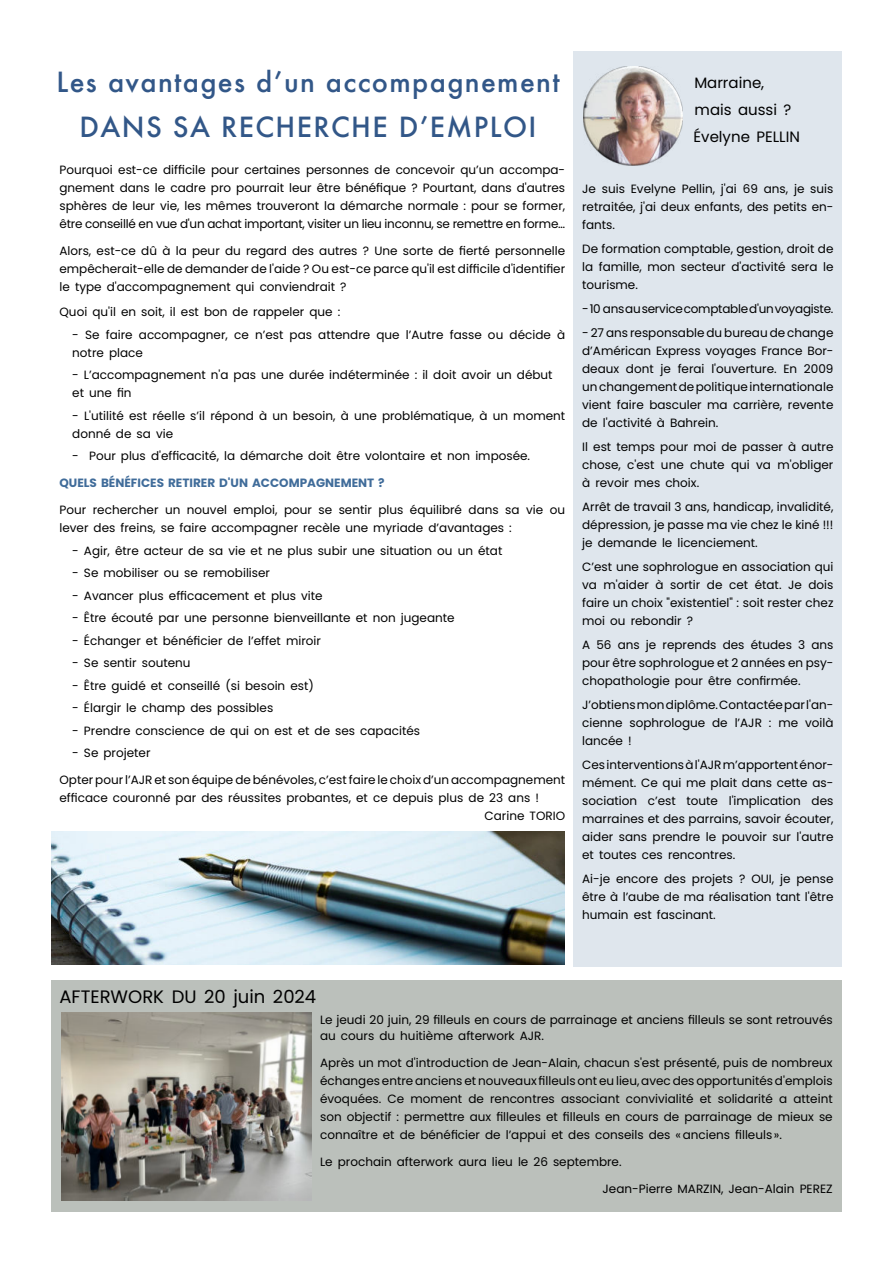
<style>
.page{position:relative;width:893px;height:1263px;background:#fff}
.page>*{position:absolute;margin:0;border:0;box-sizing:border-box;transform-origin:0 0}
.t1{font:500 27px/45px "Futura";letter-spacing:.05em;color:#325788;text-align:center}
.t2{font:18px "Poppins";color:#000}
.t3{font:15px/27px "Poppins";color:#000}
.t4{font:12px/18px "Poppins";color:#000;text-align:justify}
.t5{font:700 12px "Poppins";color:#406c9a}
.t6{font:12px "Poppins";letter-spacing:-.02em;color:#000}
</style>
<div class="page">
<div style="left:51px;top:981px;width:790px;height:231px;background:#bbc0bb"></div>
<img style="left:62px;top:1012px;width:250px;height:189px">
<div style="left:574px;top:51px;width:268px;height:916px;background:#dfe6ed"></div>
<img style="left:583px;top:67px;width:99px;height:99px">
<img style="left:51px;top:832px;width:513px;height:132px">
<h1 class="t1" style="left:56px;top:59px;width:505px">Les avantages dʼun accompagnement<br>DANS SA RECHERCHE DʼEMPLOI</h1>
<p class="t4" style="left:60px;top:161px;width:507px">Pourquoi est-ce difficile pour certaines personnes de concevoir qu’un accompa&shy;gnement dans le cadre pro pourrait leur être bénéfique ? Pourtant, dans d'autres sphères de leur vie, les mêmes trouveront la démarche normale : pour se former, être conseillé en vue d'un achat important, visiter un lieu inconnu, se remettre en forme…</p>
<p class="t4" style="left:60px;top:242px;width:507px">Alors, est-ce dû à la peur du regard des autres ? Une sorte de fierté personnelle empêcherait-elle de demander de l'aide ? Ou est-ce parce qu'il est difficile d'identifier le type d'accompagnement qui conviendrait ?</p>
<p class="t4" style="left:60px;top:303px;width:282px">Quoi qu'il en soit, il est bon de rappeler que :</p>
<p class="t4" style="left:72px;top:326px;width:494px">- Se faire accompagner, ce n’est pas attendre que l’Autre fasse ou décide à notre place</p>
<p class="t4" style="left:72px;top:366px;width:482px">- L’accompagnement n'a pas une durée indéterminée : il doit avoir un début et une fin</p>
<p class="t4" style="left:72px;top:407px;width:494px">- L'utilité est réelle s’il répond à un besoin, à une problématique, à un moment donné de sa vie</p>
<p class="t4" style="left:72px;top:447px;width:459px">- Pour plus d'efficacité, la démarche doit être volontaire et non imposée.</p>
<p class="t5" style="left:60px;top:476px;width:327px">QUELS BÉNÉFICES RETIRER D'UN ACCOMPAGNEMENT ?</p>
<p class="t4" style="left:60px;top:501px;width:507px">Pour rechercher un nouvel emploi, pour se sentir plus équilibré dans sa vie ou lever des freins, se faire accompagner recèle une myriade d’avantages :</p>
<p class="t4" style="left:72px;top:542px;width:432px">- Agir, être acteur de sa vie et ne plus subir une situation ou un état</p>
<p class="t4" style="left:72px;top:564px;width:199px">- Se mobiliser ou se remobiliser</p>
<p class="t4" style="left:72px;top:587px;width:252px">- Avancer plus efficacement et plus vite</p>
<p class="t4" style="left:72px;top:609px;width:384px">- Être écouté par une personne bienveillante et non jugeante</p>
<p class="t4" style="left:72px;top:632px;width:250px">- Échanger et bénéficier de l’effet miroir</p>
<p class="t4" style="left:72px;top:654px;width:120px">- Se sentir soutenu</p>
<p class="t4" style="left:72px;top:677px;width:243px">- Être guidé et conseillé (si besoin est)</p>
<p class="t4" style="left:72px;top:699px;width:202px">- Élargir le champ des possibles</p>
<p class="t4" style="left:72px;top:722px;width:349px">- Prendre conscience de qui on est et de ses capacités</p>
<p class="t4" style="left:72px;top:744px;width:80px">- Se projeter</p>
<p class="t4" style="left:60px;top:771px;width:507px">Opter pour l’AJR et son équipe de bénévoles, c’est faire le choix d’un accompagnement</p>
<p class="t4" style="left:60px;top:789px;width:481px">efficace couronné par des réussites probantes, et ce depuis plus de 23 ans !</p>
<p class="t4" style="left:485px;top:807px;width:82px">Carine TORIO</p>
<p class="t3" style="left:694px;top:69px;width:108px">Marraine, mais aussi ?<br>Évelyne PELLIN</p>
<p class="t4" style="left:582px;top:179px;width:253px">Je suis Evelyne Pellin, j'ai 69 ans, je suis retraitée, j'ai deux enfants, des petits en&shy;fants.</p>
<p class="t4" style="left:582px;top:239px;width:253px">De formation comptable, gestion, droit de la famille, mon secteur d'activité sera le tourisme.</p>
<p class="t6" style="left:582px;top:301px;width:253px">- 10 ans au service comptable d'un voyagiste.</p>
<p class="t4" style="left:582px;top:323px;width:253px">- 27 ans responsable du bureau de change d’Américan Express voyages France Bor&shy;deaux dont je ferai l'ouverture. En 2009 un changement de politique internationale vient faire basculer ma carrière, revente de l'activité à Bahrein.</p>
<p class="t4" style="left:582px;top:437px;width:253px">Il est temps pour moi de passer à autre chose, c'est une chute qui va m'obliger à revoir mes choix.</p>
<p class="t4" style="left:582px;top:497px;width:253px">Arrêt de travail 3 ans, handicap, invalidité, dépression, je passe ma vie chez le kiné !!! je demande le licenciement.</p>
<p class="t4" style="left:582px;top:557px;width:253px">C’est une sophrologue en association qui va m'aider à sortir de cet état. Je dois faire un choix "existentiel" : soit rester chez moi ou rebondir ?</p>
<p class="t4" style="left:582px;top:635px;width:253px">A 56 ans je reprends des études 3 ans pour être sophrologue et 2 années en psy&shy;chopathologie pour être confirmée.</p>
<p class="t4" style="left:582px;top:695px;width:253px">J’obtiens mon diplôme. Contactée par l'an&shy;cienne sophrologue de l’AJR : me voilà lancée !</p>
<p class="t4" style="left:582px;top:755px;width:253px">Ces interventions à l'AJR m’apportent énor&shy;mément. Ce qui me plait dans cette as&shy;sociation c’est toute l'implication des marraines et des parrains, savoir écouter, aider sans prendre le pouvoir sur l'autre et toutes ces rencontres.</p>
<p class="t4" style="left:582px;top:869px;width:253px">Ai-je encore des projets ? OUI, je pense être à l’aube de ma réalisation tant l'être humain est fascinant.</p>
<h2 class="t2" style="left:60px;top:986px;width:258px">AFTERWORK DU 20 juin 2024</h2>
<p class="t4" style="left:320px;top:1011px;width:514px;line-height:16.5px">Le jeudi 20 juin, 29 filleuls en cours de parrainage et anciens filleuls se sont retrouvés au cours du huitième afterwork AJR.</p>
<p class="t4" style="left:320px;top:1054px;width:514px">Après un mot d'introduction de Jean-Alain, chacun s'est présenté, puis de nombreux échanges entre anciens et nouveaux filleuls ont eu lieu, avec des opportunités d'emplois évoquées. Ce moment de rencontres associant convivialité et solidarité a atteint son objectif : permettre aux filleules et filleuls en cours de parrainage de mieux se connaître et de bénéficier de l’appui et des conseils des «anciens filleuls».</p>
<p class="t4" style="left:320px;top:1153px;width:303px">Le prochain afterwork aura lieu le 26 septembre.</p>
<p class="t4" style="left:603px;top:1180px;width:232px">Jean-Pierre MARZIN, Jean-Alain PEREZ</p>
</div>
